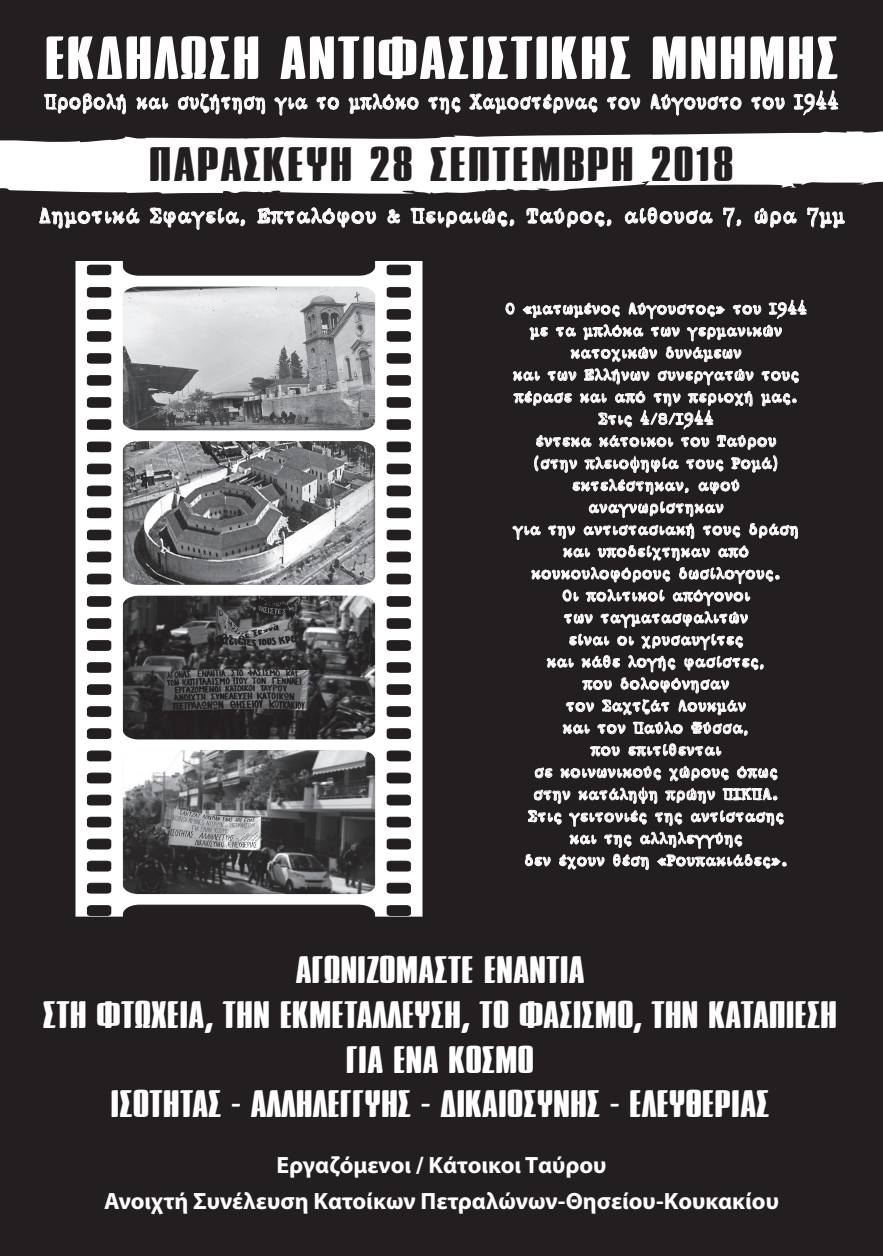
<style>
.page{position:relative;width:883px;height:1256px;background:#fff}
.page>*{position:absolute;margin:0;border:0;box-sizing:border-box;transform-origin:0 0}
.t1{font:55.12px "CF Jet Simple";letter-spacing:.04em;color:#fff;scale:1.06 1}
.t2{font:44.19px "CF Jet Simple";letter-spacing:.05em;color:#231f20;scale:1.07 1}
.t3{font:35px/44.6px "CF Jet Simple";letter-spacing:.015em;color:#fff;text-align:center}
.t4{font:700 24.5px "CF Bar Text";color:#fff}
.t5{font:700 24.06px "CF Bar Text";color:#fff;scale:.91 1}
.t6{font:700 23.62px/35.9px "Myriad Pro";color:#fff;text-align:center}
.t7{font:700 18.38px/22.1px "CF Bar Text";color:#fff;text-align:center}
</style>
<div class="page">
<div style="left:0;top:0;width:883px;height:1255px;background:#231f20"></div>
<svg style="left:0;top:130px;width:883px;height:64px"></svg>
<svg style="left:39px;top:77px;width:87px;height:54px;background:#393536"></svg>
<svg style="left:137px;top:97px;width:31px;height:13px"></svg>
<svg style="left:178px;top:94px;width:87px;height:20px;background:#5c595a"></svg>
<svg style="left:275px;top:97px;width:33px;height:33px"></svg>
<svg style="left:317px;top:97px;width:22px;height:13px"></svg>
<svg style="left:349px;top:93px;width:70px;height:21px"></svg>
<svg style="left:428px;top:97px;width:32px;height:17px"></svg>
<svg style="left:469px;top:93px;width:128px;height:21px;background:#565354"></svg>
<svg style="left:607px;top:97px;width:33px;height:13px"></svg>
<svg style="left:651px;top:93px;width:91px;height:37px;background:#3f3c3d"></svg>
<svg style="left:751px;top:97px;width:34px;height:13px"></svg>
<svg style="left:794px;top:90px;width:44px;height:27px"></svg>
<svg style="left:506px;top:302px;width:9px;height:12px"></svg>
<svg style="left:522px;top:299px;width:285px;height:63px;background:#474445"></svg>
<svg style="left:513px;top:368px;width:286px;height:193px;background:#454242"></svg>
<svg style="left:531px;top:567px;width:249px;height:148px;background:#444041"></svg>
<svg style="left:563px;top:724px;width:27px;height:10px"></svg>
<svg style="left:598px;top:721px;width:85px;height:13px"></svg>
<svg style="left:691px;top:721px;width:57px;height:14px"></svg>
<svg style="left:590px;top:745px;width:30px;height:11px"></svg>
<svg style="left:628px;top:743px;width:93px;height:14px"></svg>
<svg style="left:525px;top:766px;width:262px;height:103px;background:#4b4848"></svg>
<svg style="left:39px;top:208px;width:101px;height:31px;background:#434041"></svg>
<svg style="left:150px;top:207px;width:95px;height:36px;background:#403d3d"></svg>
<svg style="left:257px;top:207px;width:119px;height:26px;background:#4c494a"></svg>
<svg style="left:388px;top:205px;width:126px;height:23px;background:#4e4b4c"></svg>
<svg style="left:526px;top:208px;width:85px;height:20px;background:#575454"></svg>
<svg style="left:625px;top:207px;width:88px;height:23px;background:#504d4e"></svg>
<svg style="left:723px;top:207px;width:18px;height:20px"></svg>
<svg style="left:755px;top:205px;width:42px;height:23px"></svg>
<svg style="left:807px;top:207px;width:38px;height:21px"></svg>
<img style="left:76px;top:261px;width:346px;height:655px">
<h1 class="t1" style="left:45px;top:28px;width:750px">ΕΚΔΗΛΩΣΗ ΑΝΤΙΦΑΣΙΣΤΙΚΗΣ ΜΝΗΜΗΣ</h1>
<h3 class="t5" style="left:44px;top:90px;width:875px">Προβολή και συζήτηση για το µπλόκο της Χαµοστέρνας τον Αύγουστο του 1944</h3>
<h2 class="t2" style="left:149px;top:140px;width:548px">ΠΑΡΑΣΚΕΥΗ 28 ΣΕΠΤΕΜΒΡΗ 2018</h2>
<h3 class="t4" style="left:38px;top:204px;width:808px">Δηµοτικά Σφαγεία, Επταλόφου &amp; Πειραιώς, Ταύρος, αίθουσα 7, ώρα 7µµ</h3>
<p class="t7" style="left:505px;top:299px;width:304px">Ο «µατωµένος Αύγουστος» του 1944 µε τα µπλόκα των γερµανικών κατοχικών δυνάµεων<br>και των Ελλήνων συνεργατών τους πέρασε και από την περιοχή µας.<br>Στις 4/8/1944<br>έντεκα κάτοικοι του Ταύρου<br>(στην πλειοψηφία τους Ροµά) εκτελέστηκαν, αφού αναγνωρίστηκαν<br>για την αντιστασιακή τους δράση και υποδείχτηκαν από κουκουλοφόρους δωσίλογους.<br>Οι πολιτικοί απόγονοι<br>των ταγµατασφαλιτών<br>είναι οι χρυσαυγίτες<br>και κάθε λογής φασίστες,<br>που δολοφόνησαν<br>τον Σαχτζάτ Λουκµάν<br>και τον Παύλο Φύσσα,<br>που επιτίθενται<br>σε κοινωνικούς χώρους όπως<br>στην κατάληψη πρώην ΠΙΚΠΑ.<br>Στις γειτονιές της αντίστασης<br>και της αλληλεγγύης<br>δεν έχουν θέση «Ρουπακιάδες».</p>
<h3 class="t3" style="left:43px;top:948px;width:795px">ΑΓΩΝΙΖΟΜΑΣΤΕ ΕΝΑΝΤΙΑ<br>ΣΤΗ ΦΤΩΧΕΙΑ, ΤΗΝ ΕΚΜΕΤΑΛΛΕΥΣΗ, ΤΟ ΦΑΣΙΣΜΟ, ΤΗΝ ΚΑΤΑΠΙΕΣΗ ΓΙΑ ΕΝΑ ΚΟΣΜΟ<br>ΙΣΟΤΗΤΑΣ - ΑΛΛΗΛΕΓΓΥΗΣ - ΔΙΚΑΙΟΣΥΝΗΣ - ΕΛΕΥΘΕΡΙΑΣ</h3>
<p class="t6" style="left:104px;top:1146px;width:676px">Εργαζόμενοι / Κάτοικοι Ταύρου<br>Ανοιχτή Συνέλευση Κατοίκων Πετραλώνων-Θησείου-Κουκακίου</p>
</div>
